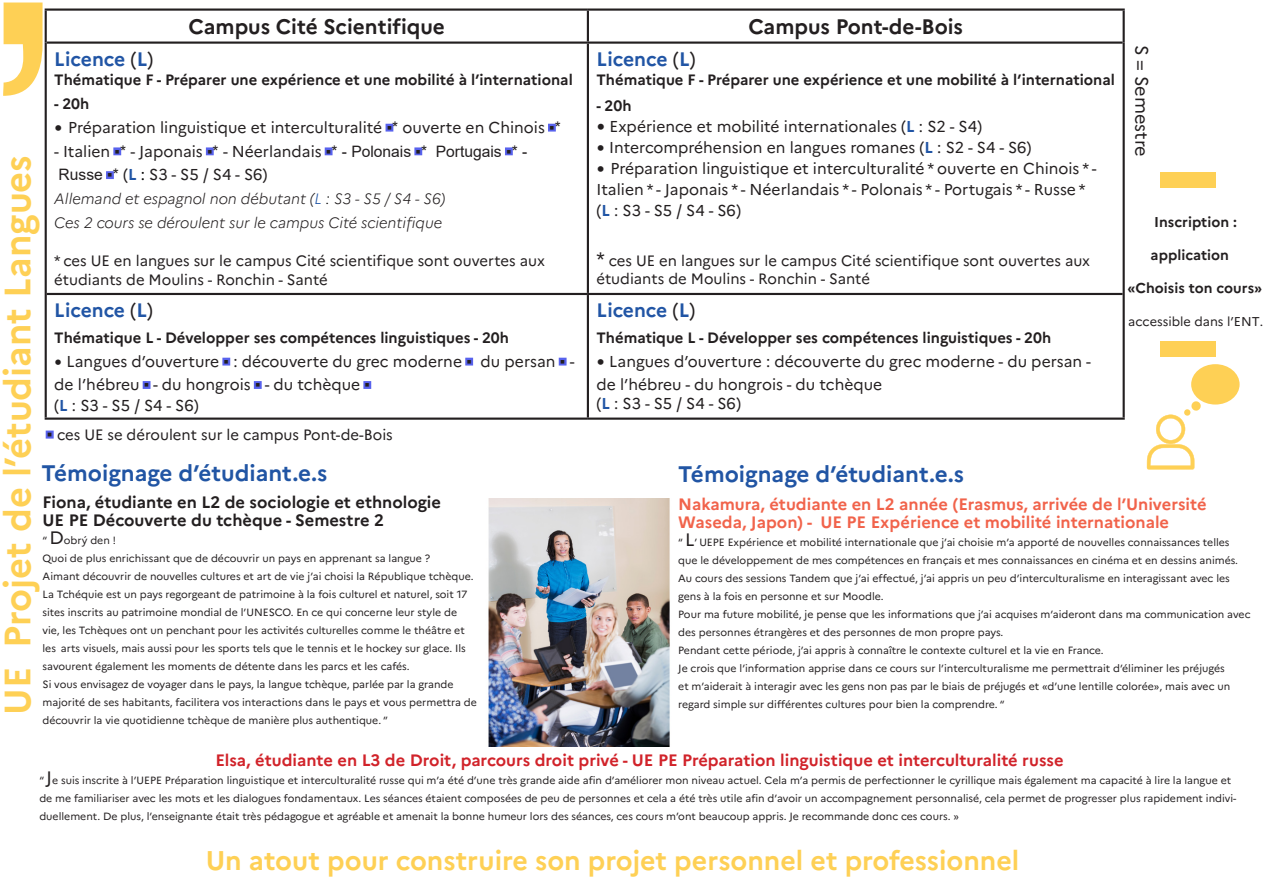
<style>
.page{position:relative;width:1263px;height:893px;background:#fff}
.page>*{position:absolute;margin:0;border:0;box-sizing:border-box;transform-origin:0 0}
.t1{font:700 36.75px "Marianne";color:#fed055}
.t2{font:700 27px "Marianne";color:#fed055}
.t3{font:700 22.5px "Marianne";color:#2155a4}
.t4{font:700 21px "Marianne";color:#231f20}
.t5{font:700 19.5px "Marianne";color:#2155a5}
.t6{font:700 19.35px "Marianne";color:#2155a5}
.t7{font:18px "Marianne";color:#231f20}
.t8{font:700 16.5px "Marianne";color:#f1634b}
.t9{font:700 16.5px "Marianne";color:#d1232a}
.t10{font:700 16.5px/18px "Marianne";color:#231f20}
.t11{font:15.75px/21px "Marianne";color:#231f20}
.t12{font:700 15px "Marianne";color:#231f20}
.t13{font:15px/19.5px "Marianne";color:#231f20}
.t14{font:italic 300 15px "Marianne";color:#231f20}
.t15{font:700 14.25px "Marianne";color:#231f20}
.t16{font:12.75px "Marianne";color:#231f20}
.t17{font:10.5px/18px "Marianne";color:#231f20}
.s1{font-weight:400;color:#231f20}
.s2{font-family:"Verdana"}
.s3{font-family:"Arial";color:#5862ed}
.s4{font-family:"Arial"}
.s5{font-weight:700;color:#2155a5}
.s6{color:#000}
.s7{color:#2155a5}
.s8{font-family:"Verdana";font-size:16.5px}
.s9{font-size:19.5px}
.s10{font-family:"Verdana";font-size:15px}
.s11{font-family:"Arial";font-size:16.5px;color:#5862ed}
.s12{font-size:18px}
</style>
<div class="page">
<svg style="left:3px;top:3px;width:40px;height:93px"></svg>
<hr style="left:45px;top:9px;width:543px;height:2px;background:#231f20">
<hr style="left:588px;top:9px;width:537px;height:2px;background:#231f20">
<hr style="left:47px;top:42px;width:541px;height:2px;background:#231f20">
<hr style="left:588px;top:42px;width:534px;height:2px;background:#231f20">
<hr style="left:47px;top:293px;width:541px;height:2px;background:#231f20">
<hr style="left:588px;top:293px;width:534px;height:2px;background:#231f20">
<hr style="left:45px;top:418px;width:543px;height:2px;background:#231f20">
<hr style="left:588px;top:418px;width:537px;height:2px;background:#231f20">
<hr style="left:45px;top:11px;width:2px;height:32px;background:#231f20">
<hr style="left:587px;top:11px;width:2px;height:31px;background:#231f20">
<hr style="left:1122px;top:11px;width:3px;height:32px;background:#231f20">
<hr style="left:45px;top:43px;width:2px;height:251px;background:#231f20">
<hr style="left:587px;top:44px;width:2px;height:249px;background:#231f20">
<hr style="left:1122px;top:43px;width:3px;height:251px;background:#231f20">
<hr style="left:45px;top:294px;width:2px;height:124px;background:#231f20">
<hr style="left:587px;top:295px;width:2px;height:123px;background:#231f20">
<hr style="left:1122px;top:294px;width:3px;height:124px;background:#231f20">
<div style="left:1161px;top:172px;width:55px;height:15px;background:#fed055"></div>
<div style="left:1161px;top:342px;width:55px;height:15px;background:#fed055"></div>
<div style="left:1191px;top:364px;width:48px;height:41px;background:#fed055;border-radius:50%"></div>
<svg style="left:1147px;top:401px;width:54px;height:68px"></svg>
<div style="left:1184px;top:409px;width:7px;height:7px;background:#fed055;border-radius:3px"></div>
<img style="left:488px;top:499px;width:182px;height:247px">
<p class="t4" style="left:189px;top:10px;width:258px">Campus Cité Scientifique</p>
<p class="t4" style="left:748px;top:10px;width:216px">Campus Pont-de-Bois</p>
<p class="t7" style="left:1156px;top:45px;width:114px;rotate:90deg">S = Semestre</p>
<p class="t5" style="left:54px;top:44px;width:101px">Licence <span class="s1">(</span>L<span class="s1">)</span></p>
<p class="t12" style="left:54px;top:68px;width:520px">Thématique F - Préparer une expérience et une mobilité à l’international</p>
<p class="t12" style="left:54px;top:92px;width:37px">- 20h</p>
<p class="t11" style="left:54px;top:115px;width:508px"><span class="s2">•</span> Préparation linguistique et interculturalité <span class="s3">▪</span><span class="s4">*</span> ouverte en Chinois <span class="s3">▪</span><span class="s4">*</span></p>
<p class="t11" style="left:54px;top:138px;width:474px;line-height:23.7px">- Italien <span class="s3">▪</span><span class="s4">*</span> - Japonais <span class="s3">▪</span><span class="s4">*</span> - Néerlandais <span class="s3">▪</span><span class="s4">* - Polonais</span> <span class="s3">▪</span><span class="s4">* Portugais</span> <span class="s3">▪</span><span class="s4">* -<br>Russe</span> <span class="s3">▪</span><span class="s4">*</span> (<span class="s5">L</span> <span class="s6">:</span> S3 - S5 / S4 - S6)</p>
<p class="t14" style="left:54px;top:187px;width:392px">Allemand et espagnol non débutant (<span class="s7">L</span> <span class="s6">:</span> S3 - S5 / S4 - S6)</p>
<p class="t14" style="left:54px;top:211px;width:389px">Ces 2 cours se déroulent sur le campus Cité scientifique</p>
<p class="t13" style="left:54px;top:250px;width:492px">* ces UE en langues sur le campus Cité scientifique sont ouvertes aux étudiants de Moulins - Ronchin - Santé</p>
<p class="t5" style="left:596px;top:44px;width:101px">Licence <span class="s1">(</span>L<span class="s1">)</span></p>
<p class="t12" style="left:596px;top:68px;width:520px">Thématique F - Préparer une expérience et une mobilité à l’international</p>
<p class="t12" style="left:596px;top:94px;width:37px">- 20h</p>
<p class="t11" style="left:596px;top:115px;width:387px"><span class="s8">•</span> Expérience et mobilité internationales (<span class="s5">L</span> : S2 - S4)</p>
<p class="t11" style="left:596px;top:136px;width:437px"><span class="s2">•</span> Intercompréhension en langues romanes (<span class="s5">L</span> : S2 - S4 - S6)</p>
<p class="t11" style="left:596px;top:157px;width:502px"><span class="s2">•</span> Préparation linguistique et interculturalité * ouverte en Chinois * -<br>Italien * - Japonais * - Néerlandais * - Polonais * - Portugais * - Russe * (<span class="s5">L</span> : S3 - S5 / S4 - S6)</p>
<p class="t13" style="left:596px;top:250px;width:495px;line-height:18px"><span class="s9">*</span> ces UE en langues sur le campus Cité scientifique sont ouvertes aux étudiants de Moulins - Ronchin - Santé</p>
<p class="t1" style="left:-11px;top:715px;width:561px;rotate:-90deg">UE Projet de l’étudiant Langues</p>
<p class="t15" style="left:1154px;top:211px;width:84px">Inscription :</p>
<p class="t15" style="left:1150px;top:244px;width:80px">application</p>
<p class="t15" style="left:1127px;top:277px;width:136px">«Choisis ton cours»</p>
<p class="t16" style="left:1128px;top:311px;width:136px">accessible dans l’ENT.</p>
<p class="t6" style="left:54px;top:295px;width:100px">Licence <span class="s1">(</span>L<span class="s1">)</span></p>
<p class="t12" style="left:54px;top:326px;width:456px">Thématique L - Développer ses compétences linguistiques - 20h</p>
<p class="t11" style="left:54px;top:348px;width:522px;line-height:23.4px"><span class="s10">•</span> Langues d’ouverture <span class="s3">▪</span> : découverte du grec moderne <span class="s3">▪</span> du persan <span class="s3">▪</span> - de l’hébreu <span class="s3">▪</span> - du hongrois <span class="s3">▪</span> - du tchèque <span class="s3">▪</span></p>
<p class="t11" style="left:54px;top:393px;width:146px">(<span class="s5">L</span> : S3 - S5 / S4 - S6)</p>
<p class="t6" style="left:596px;top:295px;width:100px">Licence <span class="s1">(</span>L<span class="s1">)</span></p>
<p class="t12" style="left:596px;top:326px;width:456px">Thématique L - Développer ses compétences linguistiques - 20h</p>
<p class="t11" style="left:596px;top:348px;width:496px;line-height:23.4px"><span class="s2">•</span> Langues d’ouverture : découverte du grec moderne - du persan - de l’hébreu - du hongrois - du tchèque</p>
<p class="t11" style="left:596px;top:392px;width:146px">(<span class="s5">L</span> : S3 - S5 / S4 - S6)</p>
<p class="t13" style="left:47px;top:424px;width:348px"><span class="s11">▪</span> ces UE se déroulent sur le campus Pont-de-Bois</p>
<p class="t3" style="left:41px;top:456px;width:287px">Témoignage d’étudiant.e.s</p>
<p class="t3" style="left:678px;top:456px;width:287px">Témoignage d’étudiant.e.s</p>
<p class="t10" style="left:43px;top:492px;width:400px">Fiona, étudiante en L2 de sociologie et ethnologie<br>UE PE Découverte du tchèque - Semestre 2</p>
<p class="t17" style="left:43px;top:530px;width:75px">“ <span class="s12">D</span>obrý den !</p>
<p class="t17" style="left:43px;top:548px;width:389px">Quoi de plus enrichissant que de découvrir un pays en apprenant sa langue ?</p>
<p class="t17" style="left:43px;top:566px;width:433px">Aimant découvrir de nouvelles cultures et art de vie j’ai choisi la République tchèque.</p>
<p class="t17" style="left:43px;top:584px;width:436px">La Tchéquie est un pays regorgeant de patrimoine à la fois culturel et naturel, soit 17 sites inscrits au patrimoine mondial de l’UNESCO. En ce qui concerne leur style de<br>vie, les Tchèques ont un penchant pour les activités culturelles comme le théâtre et les arts visuels, mais aussi pour les sports tels que le tennis et le hockey sur glace. Ils savourent également les moments de détente dans les parcs et les cafés.<br>Si vous envisagez de voyager dans le pays, la langue tchèque, parlée par la grande majorité de ses habitants, facilitera vos interactions dans le pays et vous permettra de découvrir la vie quotidienne tchèque de manière plus authentique. ”</p>
<p class="t8" style="left:678px;top:492px;width:530px">Nakamura, étudiante en L2 année (Erasmus, arrivée de l’Université</p>
<p class="t8" style="left:678px;top:510px;width:492px">Waseda, Japon) - UE PE Expérience et mobilité internationale</p>
<p class="t17" style="left:678px;top:533px;width:574px">“ <span class="s12">L</span>’ UEPE Expérience et mobilité internationale que j’ai choisie m’a apporté de nouvelles connaissances telles que le développement de mes compétences en français et mes connaissances en cinéma et en dessins animés.<br>Au cours des sessions Tandem que j’ai effectué, j’ai appris un peu d’interculturalisme en interagissant avec les gens à la fois en personne et sur Moodle.<br>Pour ma future mobilité, je pense que les informations que j’ai acquises m’aideront dans ma communication avec des personnes étrangères et des personnes de mon propre pays.<br>Pendant cette période, j’ai appris à connaître le contexte culturel et la vie en France.<br>Je crois que l’information apprise dans ce cours sur l’interculturalisme me permettrait d’éliminer les préjugés<br>et m’aiderait à interagir avec les gens non pas par le biais de préjugés et «d’une lentille colorée», mais avec un regard simple sur différentes cultures pour bien la comprendre. “</p>
<p class="t9" style="left:215px;top:748px;width:850px">Elsa, étudiante en L3 de Droit, parcours droit privé - UE PE Préparation linguistique et interculturalité russe</p>
<p class="t17" style="left:39px;top:771px;width:1199px">“ <span class="s12">J</span>e suis inscrite à l’UEPE Préparation linguistique et interculturalité russe qui m’a été d’une très grande aide afin d’améliorer mon niveau actuel. Cela m’a permis de perfectionner le cyrillique mais également ma capacité à lire la langue et de me familiariser avec les mots et les dialogues fondamentaux. Les séances étaient composées de peu de personnes et cela a été très utile afin d’avoir un accompagnement personnalisé, cela permet de progresser plus rapidement indivi&shy;duellement. De plus, l’enseignante était très pédagogue et agréable et amenait la bonne humeur lors des séances, ces cours m’ont beaucoup appris. Je recommande donc ces cours. »</p>
<p class="t2" style="left:206px;top:840px;width:815px">Un atout pour construire son projet personnel et professionnel</p>
</div>
